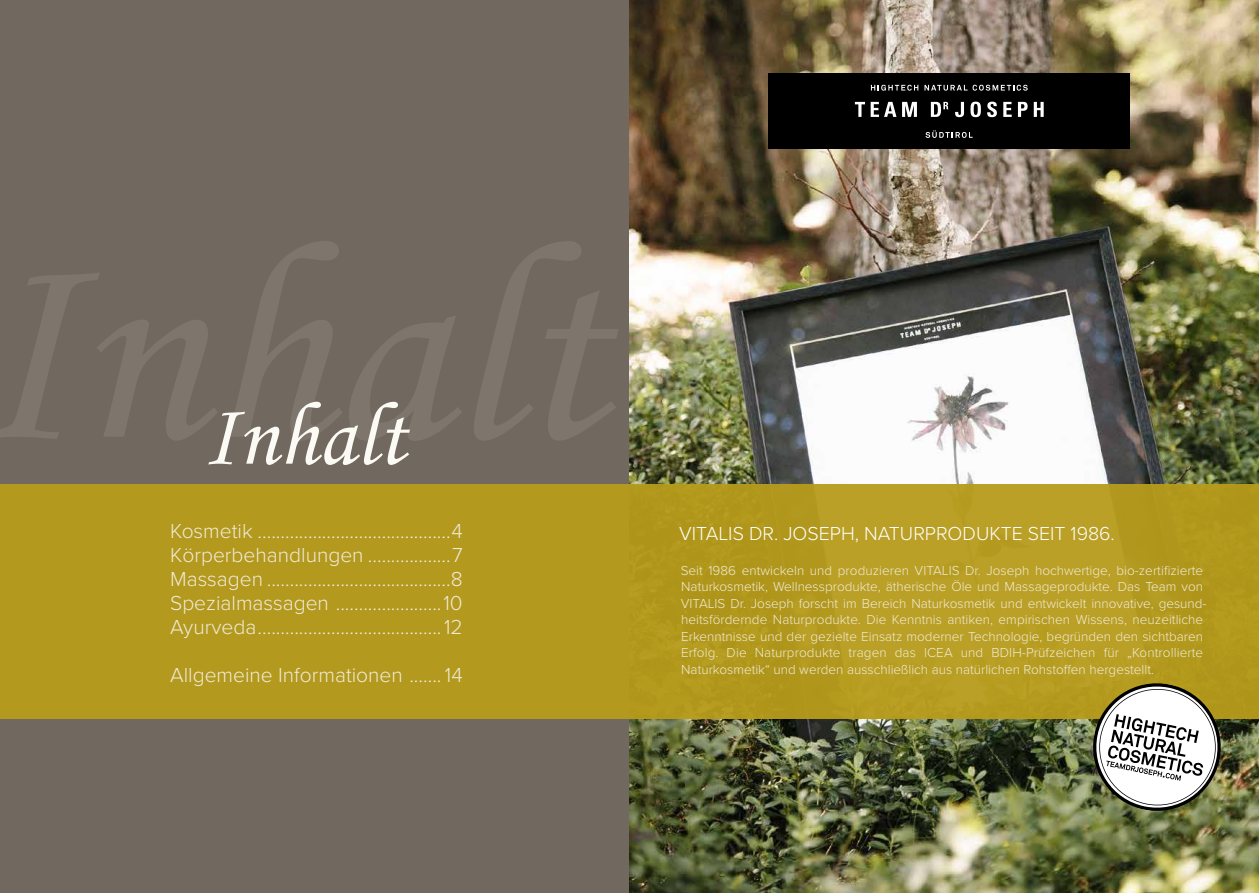
<style>
.page{position:relative;width:1259px;height:893px;background:#fff}
.page>*{position:absolute;margin:0;border:0;box-sizing:border-box;transform-origin:0 0}
.t1{font:90px "Monotype Corsiva";color:#fcfaf5}
.t2{font:300 21px/24px "Proxima Nova";color:#f1ead5;text-align:justify}
.t3{font:300 19.5px "Proxima Nova";color:#fff}
.t4{font:300 13.5px/16.5px "Proxima Nova";color:#f1ead5}
</style>
<div class="page">
<div style="left:0;top:0;width:629px;height:893px;background:#71685f"></div>
<img style="left:629px;top:0;width:630px;height:893px">
<div style="left:0;top:485px;width:1259px;height:234px;background:#b79c1b"></div>
<div style="left:768px;top:74px;width:362px;height:75px;background:#000"></div>
<svg style="left:871px;top:85px;width:47px;height:6px"></svg>
<svg style="left:924px;top:85px;width:103px;height:6px"></svg>
<svg style="left:925px;top:130px;width:47px;height:8px"></svg>
<svg style="left:855px;top:102px;width:41px;height:15px"></svg>
<svg style="left:902px;top:102px;width:15px;height:15px"></svg>
<svg style="left:931px;top:102px;width:17px;height:15px"></svg>
<svg style="left:955px;top:102px;width:9px;height:15px"></svg>
<svg style="left:970px;top:102px;width:11px;height:15px"></svg>
<svg style="left:987px;top:102px;width:10px;height:15px"></svg>
<svg style="left:1003px;top:102px;width:8px;height:15px"></svg>
<svg style="left:1018px;top:102px;width:9px;height:15px"></svg>
<svg style="left:1033px;top:102px;width:10px;height:15px"></svg>
<svg style="left:1087px;top:678px;width:139px;height:139px"></svg>
<h1 class="t1" style="left:202px;top:382px;width:205px">Inhalt</h1>
<p class="t2" style="left:170px;top:518px;width:294px">Kosmetik ..........................................4<br>Körperbehandlungen ..................7<br>Massagen ........................................8<br>Spezialmassagen .......................10<br>Ayurveda........................................12</p>
<h2 class="t2" style="left:170px;top:662px;width:294px">Allgemeine Informationen ....... 14</h2>
<h3 class="t3" style="left:679px;top:519px;width:437px">VITALIS DR. JOSEPH, NATURPRODUKTE SEIT 1986.</h3>
<p class="t4" style="left:680px;top:561px;width:527px">Seit 1986 entwickeln und produzieren VITALIS Dr. Joseph hochwertige, bio-zertifizierte Naturkosmetik, Wellnessprodukte, ätherische Öle und Massageprodukte. Das Team von VITALIS Dr. Joseph forscht im Bereich Naturkosmetik und entwickelt innovative, gesund&shy;heitsfördernde Naturprodukte. Die Kenntnis antiken, empirischen Wissens, neuzeitliche Erkenntnisse und der gezielte Einsatz moderner Technologie, begründen den sichtbaren Erfolg. Die Naturprodukte tragen das ICEA und BDIH-Prüfzeichen für „Kontrollierte Naturkosmetik“ und werden ausschließlich aus natürlichen Rohstoffen hergestellt.</p>
</div>
